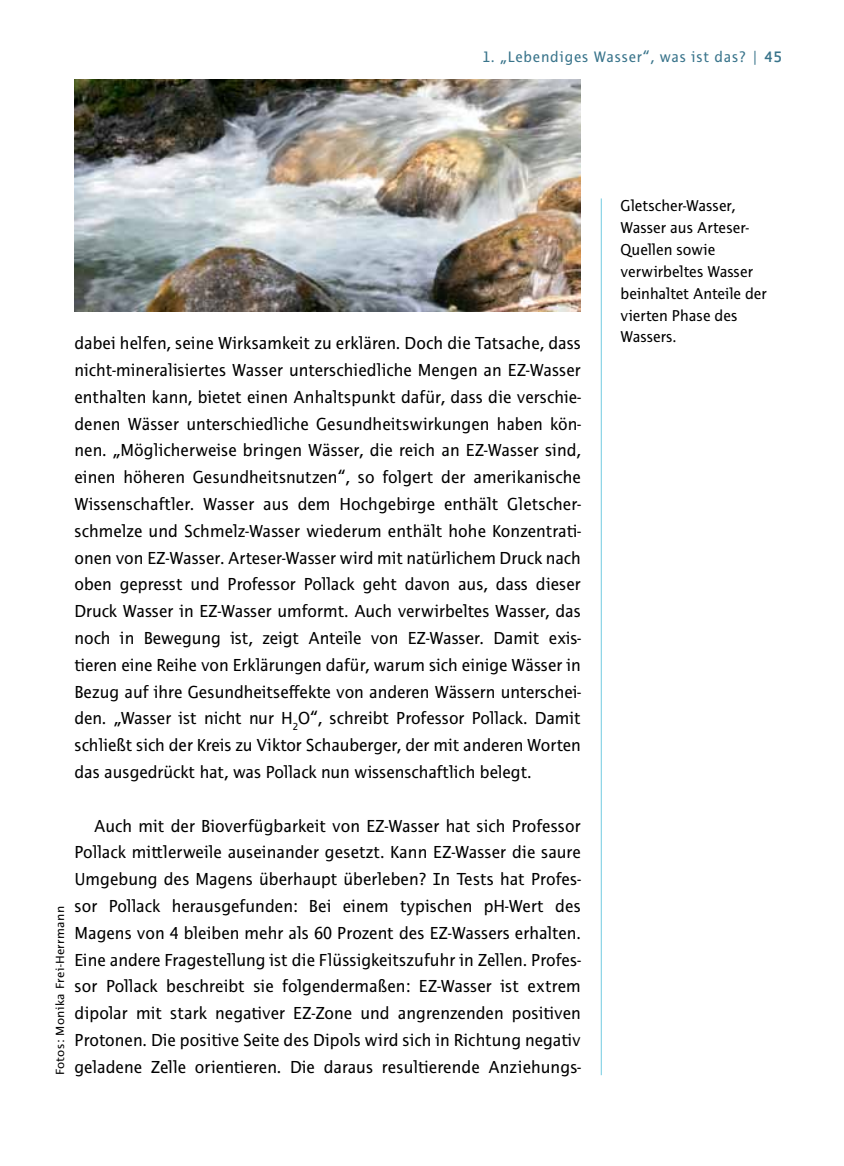
<style>
.page{position:relative;width:844px;height:1166px;background:#fff}
.page>*{position:absolute;margin:0;border:0;box-sizing:border-box;transform-origin:0 0}
.t1{font:18.03px/26.8px "Thordis Sans EF";color:#000;text-align:justify}
.t2{font:16.28px/21.9px "Thordis Sans EF";color:#000}
.t3{font:15.75px "Thordis Sans EF";letter-spacing:.05em;color:#39748b}
.t4{font:12.25px "Thordis Sans EF";letter-spacing:.03em;color:#000;scale:1.1 1}
.s1{font-weight:600}
</style>
<div class="page">
<hr style="left:600px;top:198px;width:1px;height:877px;background:#8bd5e6">
<img style="left:74px;top:79px;width:506px;height:232px">
<p class="t3" style="left:482px;top:48px;width:301px">1. „Lebendiges Wasser“, was ist das? | <span class="s1">45</span></p>
<p class="t4" style="left:53px;top:1075px;width:155px;rotate:-90deg">Fotos: Monika Frei-Herrmann</p>
<p class="t1" style="left:74px;top:330px;width:508px">dabei helfen, seine Wirksamkeit zu erklären. Doch die Tatsache, dass nicht-mineralisiertes Wasser unterschiedliche Mengen an EZ-Wasser enthalten kann, bietet einen Anhaltspunkt dafür, dass die verschie&shy;denen Wässer unterschiedliche Gesundheitswirkungen haben kön&shy;nen. „Möglicherweise bringen Wässer, die reich an EZ-Wasser sind, einen höheren Gesundheitsnutzen“, so folgert der amerikanische Wissenschaftler. Wasser aus dem Hochgebirge enthält Gletscher&shy;schmelze und Schmelz-Wasser wiederum enthält hohe Konzentrati&shy;onen von EZ-Wasser. Arteser-Wasser wird mit natürlichem Druck nach oben gepresst und Professor Pollack geht davon aus, dass dieser Druck Wasser in EZ-Wasser umformt. Auch verwirbeltes Wasser, das noch in Bewegung ist, zeigt Anteile von EZ-Wasser. Damit exis&shy;tieren eine Reihe von Erklärungen dafür, warum sich einige Wässer in Bezug auf ihre Gesundheitseffekte von anderen Wässern unterschei&shy;den. „Wasser ist nicht nur H<sub>2</sub>O“, schreibt Professor Pollack. Damit schließt sich der Kreis zu Viktor Schauberger, der mit anderen Worten das ausgedrückt hat, was Pollack nun wissenschaftlich belegt.</p>
<p class="t1" style="left:74px;top:812px;width:508px;text-indent:20px">Auch mit der Bioverfügbarkeit von EZ-Wasser hat sich Professor Pollack mittlerweile auseinander gesetzt. Kann EZ-Wasser die saure Umgebung des Magens überhaupt überleben? In Tests hat Profes&shy;sor Pollack herausgefunden: Bei einem typischen pH-Wert des Magens von 4 bleiben mehr als 60 Prozent des EZ-Wassers erhalten.<br>Eine andere Fragestellung ist die Flüssigkeitszufuhr in Zellen. Profes&shy;sor Pollack beschreibt sie folgendermaßen: EZ-Wasser ist extrem dipolar mit stark negativer EZ-Zone und angrenzenden positiven Protonen. Die positive Seite des Dipols wird sich in Richtung negativ geladene Zelle orientieren. Die daraus resultierende Anziehungs-</p>
<p class="t2" style="left:620px;top:195px;width:148px">Gletscher-Wasser,<br>Wasser aus Arteser-<br>Quellen sowie verwirbeltes Wasser beinhaltet Anteile der vierten Phase des<br>Wassers.</p>
</div>
